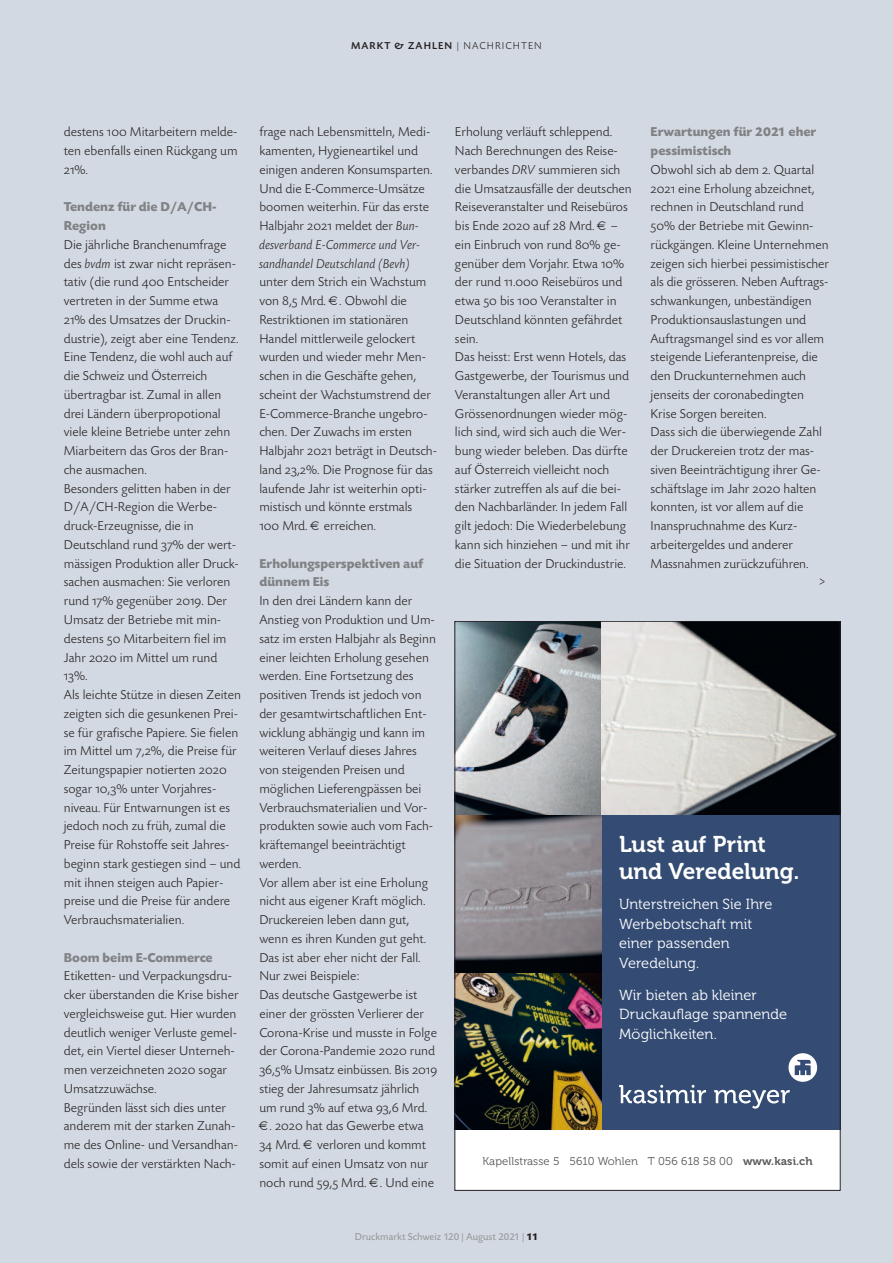
<style>
.page{position:relative;width:893px;height:1263px;background:#d3d9e2}
.page>*{position:absolute;margin:0;border:0;box-sizing:border-box;transform-origin:0 0}
.t1{font:22.65px/27.2px "Museo 700";color:#fff}
.t2{font:14.55px/19.5px "Museo 300";letter-spacing:.005em;color:#fff}
.t3{font:300 13.5px/18.8px "Today SB";color:#231f20}
.t4{font:700 13.5px/18.8px "Today SB";color:#808285}
.t5{font:13.5px "Today SB Caps Lig";color:#231f20}
.t6{font:11.4px "Museo 300";letter-spacing:.01em;color:#57585a}
.t7{font:10.5px "Today SB";color:#939598}
.t8{font:500 10.5px "Today SB";letter-spacing:.1em;color:#231f20}
.s1{font-weight:300}
.s2{font-family:"Today SB Caps Lig";font-weight:400}
.s3{font-family:"Today SB";font-weight:300}
.s4{font-style:italic}
.s5{font-family:"Museo 700"}
.s6{font-weight:700;color:#231f20}
</style>
<div class="page">
<div style="left:455px;top:621px;width:385px;height:569px;background:#fff"></div>
<div style="left:455px;top:621px;width:385px;height:509px;background:#344c74"></div>
<svg style="left:714px;top:1090px;width:76px;height:19px"></svg>
<svg style="left:619px;top:1085px;width:87px;height:18px"></svg>
<svg style="left:788px;top:1053px;width:29px;height:29px"></svg>
<img style="left:457px;top:623px;width:381px;height:192px">
<img style="left:457px;top:815px;width:145px;height:315px">
<p class="t8" style="left:351px;top:40px;width:192px">MARKT &amp; ZAHLEN <span class="s1">| NACHRICHTEN</span></p>
<p class="t3" style="left:64px;top:122px;width:175px">destens <span class="s2">100</span> Mitarbeitern melde&shy;ten ebenfalls einen Rückgang um</p>
<p class="t5" style="left:64px;top:161px;width:26px">21%<span class="s3">.</span></p>
<p class="t4" style="left:64px;top:197px;width:154px">Tendenz für die D/A/CH-<br>Region</p>
<p class="t3" style="left:64px;top:235px;width:177px">Die jährliche Branchenumfrage des <span class="s4">bvdm</span> ist zwar nicht repräsen&shy;tativ (die rund <span class="s2">400</span> Entscheider vertreten in der Summe etwa<br><span class="s2">21</span>% des Umsatzes der Druckin&shy;dustrie), zeigt aber eine Tendenz.<br>Eine Tendenz, die wohl auch auf die Schweiz und Österreich übertragbar ist. Zumal in allen drei Ländern überpropotional viele kleine Betriebe unter zehn<br>Miarbeitern das Gros der Bran&shy;che ausmachen.<br>Besonders gelitten haben in der<br>D/A/CH-Region die Werbe&shy;druck-Erzeugnisse, die in<br>Deutschland rund <span class="s2">37</span>% der wert&shy;mässigen Produktion aller Druck&shy;sachen ausmachen: Sie verloren rund <span class="s2">17</span>% gegenüber <span class="s2">2019</span>. Der<br>Umsatz der Betriebe mit min&shy;destens <span class="s2">50</span> Mitarbeitern fiel im<br>Jahr <span class="s2">2020</span> im Mittel um rund</p>
<p class="t5" style="left:64px;top:668px;width:25px">13<span class="s3">%.</span></p>
<p class="t3" style="left:64px;top:685px;width:179px">Als leichte Stütze in diesen Zeiten zeigten sich die gesunkenen Prei&shy;se für grafische Papiere. Sie fielen im Mittel um <span class="s2">7,2%</span>, die Preise für<br>Zeitungspapier notierten <span class="s2">2020 </span>sogar <span class="s2">10,3%</span> unter Vorjahres&shy;niveau. Für Entwarnungen ist es jedoch noch zu früh, zumal die<br>Preise für Rohstoffe seit Jahres&shy;beginn stark gestiegen sind – und mit ihnen steigen auch Papier&shy;preise und die Preise für andere<br>Verbrauchsmaterialien.</p>
<p class="t4" style="left:64px;top:947px;width:150px">Boom beim E-Commerce</p>
<p class="t3" style="left:64px;top:966px;width:176px">Etiketten- und Verpackungsdru&shy;cker überstanden die Krise bisher vergleichsweise gut. Hier wurden deutlich weniger Verluste gemel&shy;det, ein Viertel dieser Unterneh&shy;men verzeichneten <span class="s2">2020</span> sogar<br>Umsatzzuwächse.<br>Begründen lässt sich dies unter anderem mit der starken Zunah&shy;me des Online- und Versandhan&shy;dels sowie der verstärkten Nach-</p>
<p class="t3" style="left:259px;top:122px;width:175px">frage nach Lebensmitteln, Medi&shy;kamenten, Hygieneartikel und einigen anderen Konsumsparten.<br>Und die E-Commerce-Umsätze boomen weiterhin. Für das erste<br>Halbjahr <span class="s2">2021</span> meldet der <span class="s4">Bun&shy;desverband E-Commerce und Ver&shy;sandhandel Deutschland (Bevh)</span></p>
<p class="t3" style="left:259px;top:272px;width:179px">unter dem Strich ein Wachstum von <span class="s2">8,5</span> Mrd. . Obwohl die<br>Restriktionen im stationären<br>Handel mittlerweile gelockert wurden und wieder mehr Men&shy;schen in die Geschäfte gehen, scheint der Wachstumstrend der<br>E-Commerce-Branche ungebro&shy;chen. Der Zuwachs im ersten<br>Halbjahr <span class="s2">2021</span> beträgt in Deutsch&shy;land <span class="s2">23,2%</span>. Die Prognose für das laufende Jahr ist weiterhin opti&shy;mistisch und könnte erstmals<br><span class="s2">100</span> Mrd. erreichen.</p>
<p class="t4" style="left:259px;top:554px;width:166px">Erholungsperspektiven auf dünnem Eis</p>
<p class="t3" style="left:259px;top:591px;width:154px">In den drei Ländern kann der</p>
<p class="t3" style="left:259px;top:610px;width:177px">Anstieg von Produktion und Um-</p>
<p class="t3" style="left:259px;top:629px;width:178px">satz im ersten Halbjahr als Beginn</p>
<p class="t3" style="left:259px;top:647px;width:171px">einer leichten Erholung gesehen</p>
<p class="t3" style="left:259px;top:666px;width:156px">werden. Eine Fortsetzung des</p>
<p class="t3" style="left:259px;top:685px;width:164px">positiven Trends ist jedoch von</p>
<p class="t3" style="left:259px;top:704px;width:169px">der gesamtwirtschaftlichen Ent-</p>
<p class="t3" style="left:259px;top:722px;width:167px">wicklung abhängig und kann im</p>
<p class="t3" style="left:259px;top:741px;width:159px">weiteren Verlauf dieses Jahres</p>
<p class="t3" style="left:259px;top:760px;width:147px">von steigenden Preisen und</p>
<p class="t3" style="left:259px;top:779px;width:164px">möglichen Lieferengpässen bei</p>
<p class="t3" style="left:259px;top:797px;width:169px">Verbrauchsmaterialien und Vor-</p>
<p class="t3" style="left:259px;top:816px;width:175px">produkten sowie auch vom Fach-</p>
<p class="t3" style="left:259px;top:835px;width:148px">kräftemangel beeinträchtigt</p>
<p class="t3" style="left:259px;top:854px;width:43px">werden.</p>
<p class="t3" style="left:259px;top:872px;width:170px">Vor allem aber ist eine Erholung</p>
<p class="t3" style="left:259px;top:891px;width:168px">nicht aus eigener Kraft möglich.</p>
<p class="t3" style="left:259px;top:910px;width:151px">Druckereien leben dann gut,</p>
<p class="t3" style="left:259px;top:929px;width:169px">wenn es ihren Kunden gut geht.</p>
<p class="t3" style="left:259px;top:947px;width:163px">Das ist aber eher nicht der Fall.</p>
<p class="t3" style="left:259px;top:966px;width:102px">Nur zwei Beispiele:</p>
<p class="t3" style="left:259px;top:985px;width:160px">Das deutsche Gastgewerbe ist</p>
<p class="t3" style="left:259px;top:1004px;width:166px">einer der grössten Verlierer der</p>
<p class="t3" style="left:259px;top:1022px;width:179px">Corona-Krise und musste in Folge</p>
<p class="t3" style="left:259px;top:1041px;width:177px">der Corona-Pandemie <span class="s2">2020</span> rund</p>
<p class="t3" style="left:259px;top:1060px;width:179px"><span class="s2">36,5</span>% Umsatz einbüssen. Bis <span class="s2">2019</span></p>
<p class="t3" style="left:259px;top:1079px;width:162px">stieg der Jahresumsatz jährlich</p>
<p class="t3" style="left:259px;top:1097px;width:169px">um rund <span class="s2">3</span>% auf etwa <span class="s2">93,6</span> Mrd.</p>
<p class="t3" style="left:269px;top:1116px;width:156px">. <span class="s2">2020</span> hat das Gewerbe etwa</p>
<p class="t3" style="left:259px;top:1135px;width:168px"><span class="s2">34</span> Mrd. verloren und kommt</p>
<p class="t3" style="left:259px;top:1154px;width:170px">somit auf einen Umsatz von nur</p>
<p class="t3" style="left:259px;top:1172px;width:176px">noch rund <span class="s2">59,5</span> Mrd. . Und eine</p>
<p class="t3" style="left:455px;top:122px;width:178px">Erholung verläuft schleppend.<br>Nach Berechnungen des Reise&shy;verbandes <span class="s4">DRV</span> summieren sich die Umsatzausfälle der deutschen<br>Reiseveranstalter und Reisebüros bis Ende <span class="s2">2020</span> auf <span class="s2">28</span> Mrd. – ein Einbruch von rund <span class="s2">80</span>% ge&shy;genüber dem Vorjahr. Etwa <span class="s2">10</span>% der rund <span class="s2">11.000</span> Reisebüros und etwa <span class="s2">50</span> bis <span class="s2">100</span> Veranstalter in<br>Deutschland könnten gefährdet sein.<br>Das heisst: Erst wenn Hotels, das<br>Gastgewerbe, der Tourismus und<br>Veranstaltungen aller Art und<br>Grössenordnungen wieder mög&shy;lich sind, wird sich auch die Wer&shy;bung wieder beleben. Das dürfte auf Österreich vielleicht noch stärker zutreffen als auf die bei&shy;den Nachbarländer. In jedem Fall gilt jedoch: Die Wiederbelebung kann sich hinziehen – und mit ihr die Situation der Druckindustrie.</p>
<p class="t4" style="left:651px;top:122px;width:167px">Erwartungen für 2021 eher</p>
<p class="t4" style="left:651px;top:141px;width:82px">pessimistisch</p>
<p class="t3" style="left:651px;top:160px;width:165px">Obwohl sich ab dem <span class="s2">2.</span> Quartal</p>
<p class="t3" style="left:651px;top:179px;width:165px"><span class="s2">2021</span> eine Erholung abzeichnet,</p>
<p class="t3" style="left:651px;top:197px;width:155px">rechnen in Deutschland rund</p>
<p class="t3" style="left:651px;top:216px;width:164px"><span class="s2">50%</span> der Betriebe mit Gewinn-</p>
<p class="t3" style="left:651px;top:235px;width:179px">rückgängen. Kleine Unternehmen</p>
<p class="t3" style="left:651px;top:254px;width:180px">zeigen sich hierbei pessimistischer</p>
<p class="t3" style="left:651px;top:272px;width:179px">als die grösseren. Neben Auftrags-</p>
<p class="t3" style="left:651px;top:291px;width:163px">schwankungen, unbeständigen</p>
<p class="t3" style="left:651px;top:310px;width:157px">Produktionsauslastungen und</p>
<p class="t3" style="left:651px;top:329px;width:175px">Auftragsmangel sind es vor allem</p>
<p class="t3" style="left:651px;top:347px;width:169px">steigende Lieferantenpreise, die</p>
<p class="t3" style="left:651px;top:366px;width:157px">den Druckunternehmen auch</p>
<p class="t3" style="left:651px;top:385px;width:155px">jenseits der coronabedingten</p>
<p class="t3" style="left:651px;top:404px;width:117px">Krise Sorgen bereiten.</p>
<p class="t3" style="left:651px;top:422px;width:173px">Dass sich die überwiegende Zahl</p>
<p class="t3" style="left:651px;top:441px;width:165px">der Druckereien trotz der mas-</p>
<p class="t3" style="left:651px;top:460px;width:172px">siven Beeinträchtigung ihrer Ge-</p>
<p class="t3" style="left:651px;top:479px;width:167px">schäftslage im Jahr <span class="s2">2020</span> halten</p>
<p class="t3" style="left:651px;top:497px;width:154px">konnten, ist vor allem auf die</p>
<p class="t3" style="left:651px;top:516px;width:148px">Inanspruchnahme des Kurz-</p>
<p class="t3" style="left:651px;top:535px;width:144px">arbeitergeldes und anderer</p>
<p class="t3" style="left:651px;top:554px;width:160px">Massnahmen zurückzuführen.</p>
<p class="t3" style="left:819px;top:572px;width:8px">&gt;</p>
<h1 class="t1" style="left:619px;top:833px;width:182px">Lust auf Print und Veredelung.</h1>
<p class="t2" style="left:619px;top:896px;width:155px">Unterstreichen Sie Ihre<br>Werbebotschaft mit einer passenden<br>Veredelung.</p>
<p class="t2" style="left:619px;top:986px;width:170px">Wir bieten ab kleiner<br>Druckauflage spannende<br>Möglichkeiten.</p>
<p class="t6" style="left:482px;top:1156px;width:332px">Kapellstrasse 5 5610 Wohlen T 056 618 58 00 <span class="s5">www.kasi.ch</span></p>
<p class="t7" style="left:355px;top:1230px;width:185px">Druckmarkt Schweiz 120 | August 2021 | <span class="s6">11</span></p>
</div>
